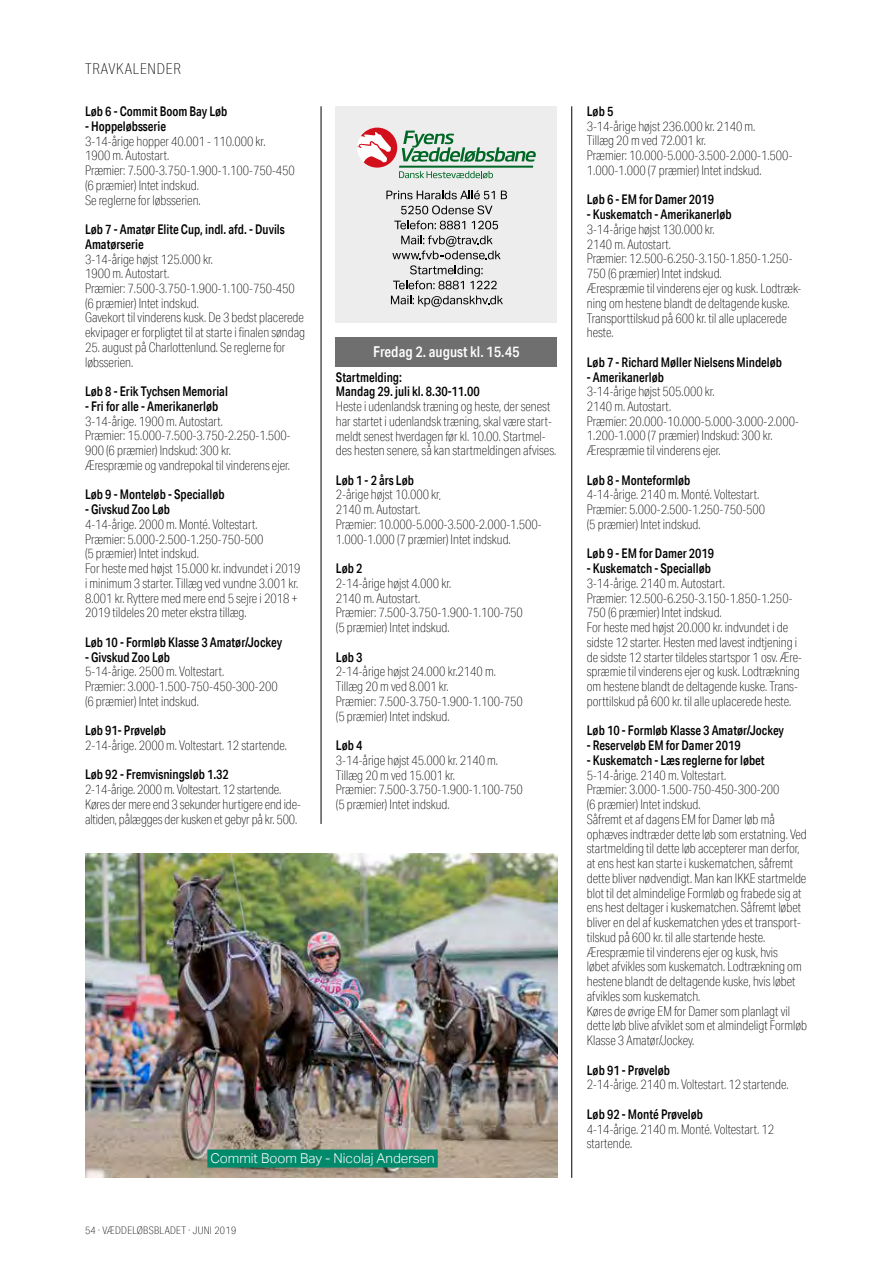
<style>
.page{position:relative;width:893px;height:1263px;background:#fff}
.page>*{position:absolute;margin:0;border:0;box-sizing:border-box;transform-origin:0 0}
.t1{font:500 15px "Aktiv Grotesk Cd";color:#fff}
.t2{font:100 15px "Aktiv Grotesk Cd";letter-spacing:.05em;color:#000}
.t3{font:300 13.5px "Aktiv Grotesk";color:#fff}
.t4{font:100 13.35px/14.7px "Aktiv Grotesk Cd";color:#000;scale:.95 1}
.t5{font:500 13.35px/14.7px "Aktiv Grotesk Cd";color:#000;scale:.95 1}
.t6{font:100 10.5px "Aktiv Grotesk Cd";letter-spacing:.03em;color:#000}
</style>
<div class="page">
<hr style="left:571px;top:106px;width:1px;height:1072px;background:#000">
<hr style="left:321px;top:106px;width:1px;height:718px;background:#000">
<div style="left:336px;top:106px;width:221px;height:217px;background:#ededed"></div>
<svg style="left:357px;top:128px;width:179px;height:50px"></svg>
<svg style="left:386px;top:190px;width:109px;height:9px"></svg>
<svg style="left:501px;top:191px;width:6px;height:8px"></svg>
<svg style="left:401px;top:205px;width:91px;height:9px"></svg>
<svg style="left:394px;top:221px;width:71px;height:8px"></svg>
<svg style="left:472px;top:221px;width:26px;height:8px"></svg>
<svg style="left:392px;top:236px;width:109px;height:23px"></svg>
<svg style="left:393px;top:265px;width:104px;height:24px"></svg>
<svg style="left:391px;top:296px;width:112px;height:11px"></svg>
<div style="left:336px;top:337px;width:221px;height:30px;background:#706f6f"></div>
<img style="left:85px;top:853px;width:472px;height:325px">
<div style="left:207px;top:1149px;width:231px;height:18px;background:#00896b"></div>
<p class="t2" style="left:85px;top:61px;width:97px">TRAVKALENDER</p>
<p class="t5" style="left:85px;top:104px;width:151px">Løb 6 - Commit Boom Bay Løb</p>
<p class="t5" style="left:85px;top:119px;width:87px">- Hoppeløbsserie</p>
<p class="t4" style="left:85px;top:133px;width:222px">3-14-årige hopper 40.001 - 110.000 kr.<br>1900 m. Autostart.<br>Præmier: 7.500-3.750-1.900-1.100-750-450 (6 præmier) Intet indskud.<br>Se reglerne for løbsserien.</p>
<p class="t5" style="left:85px;top:222px;width:212px">Løb 7 - Amatør Elite Cup, indl. afd. - Duvils<br>Amatørserie</p>
<p class="t4" style="left:85px;top:251px;width:233px">3-14-årige højst 125.000 kr.<br>1900 m. Autostart.<br>Præmier: 7.500-3.750-1.900-1.100-750-450 (6 præmier) Intet indskud.<br>Gavekort til vinderens kusk. De 3 bedst placerede ekvipager er forpligtet til at starte i finalen søndag</p>
<p class="t4" style="left:85px;top:340px;width:213px">25. august på Charlottenlund. Se reglerne for løbsserien.</p>
<p class="t5" style="left:85px;top:384px;width:152px">Løb 8 - Erik Tychsen Memorial</p>
<p class="t5" style="left:85px;top:399px;width:142px">- Fri for alle - Amerikanerløb</p>
<p class="t4" style="left:85px;top:414px;width:218px">3-14-årige. 1900 m. Autostart.<br>Præmier: 15.000-7.500-3.750-2.250-1.500- 900 (6 præmier) Indskud: 300 kr.<br>Ærespræmie og vandrepokal til vinderens ejer.</p>
<p class="t5" style="left:85px;top:487px;width:148px">Løb 9 - Monteløb - Specialløb</p>
<p class="t5" style="left:85px;top:502px;width:91px">- Givskud Zoo Løb</p>
<p class="t4" style="left:85px;top:517px;width:228px">4-14-årige. 2000 m. Monté. Voltestart.<br>Præmier: 5.000-2.500-1.250-750-500<br>(5 præmier) Intet indskud.<br>For heste med højst 15.000 kr. indvundet i 2019 i minimum 3 starter. Tillæg ved vundne 3.001 kr.<br>8.001 kr. Ryttere med mere end 5 sejre i 2018 + 2019 tildeles 20 meter ekstra tillæg.</p>
<p class="t5" style="left:85px;top:634px;width:209px">Løb 10 - Formløb Klasse 3 Amatør/Jockey</p>
<p class="t5" style="left:85px;top:649px;width:91px">- Givskud Zoo Løb</p>
<p class="t4" style="left:85px;top:664px;width:204px">5-14-årige. 2500 m. Voltestart.<br>Præmier: 3.000-1.500-750-450-300-200 (6 præmier) Intet indskud.</p>
<p class="t5" style="left:85px;top:723px;width:87px">Løb 91- Prøveløb</p>
<p class="t4" style="left:85px;top:738px;width:214px">2-14-årige. 2000 m. Voltestart. 12 startende.</p>
<p class="t5" style="left:85px;top:767px;width:153px">Løb 92 - Fremvisningsløb 1.32</p>
<p class="t4" style="left:85px;top:782px;width:229px">2-14-årige. 2000 m. Voltestart. 12 startende.<br>Køres der mere end 3 sekunder hurtigere end ide&shy;altiden, pålægges der kusken et gebyr på kr. 500.</p>
<p class="t1" style="left:373px;top:343px;width:148px">Fredag 2. august kl. 15.45</p>
<p class="t5" style="left:336px;top:369px;width:153px">Startmelding:<br>Mandag 29. juli kl. 8.30-11.00</p>
<p class="t4" style="left:336px;top:399px;width:234px">Heste i udenlandsk træning og heste, der senest har startet i udenlandsk træning, skal være start&shy;meldt senest hverdagen før kl. 10.00. Startmel&shy;des hesten senere, så kan startmeldingen afvises.</p>
<p class="t5" style="left:336px;top:472px;width:84px">Løb 1 - 2 års Løb</p>
<p class="t4" style="left:336px;top:487px;width:218px">2-årige højst 10.000 kr.<br>2140 m. Autostart.<br>Præmier: 10.000-5.000-3.500-2.000-1.500-<br>1.000-1.000 (7 præmier) Intet indskud.</p>
<p class="t5" style="left:336px;top:561px;width:29px">Løb 2</p>
<p class="t4" style="left:336px;top:576px;width:198px">2-14-årige højst 4.000 kr.<br>2140 m. Autostart.<br>Præmier: 7.500-3.750-1.900-1.100-750 (5 præmier) Intet indskud.</p>
<p class="t5" style="left:336px;top:649px;width:29px">Løb 3</p>
<p class="t4" style="left:336px;top:664px;width:198px">2-14-årige højst 24.000 kr.2140 m.<br>Tillæg 20 m ved 8.001 kr.<br>Præmier: 7.500-3.750-1.900-1.100-750 (5 præmier) Intet indskud.</p>
<p class="t5" style="left:336px;top:738px;width:29px">Løb 4</p>
<p class="t4" style="left:336px;top:753px;width:198px">3-14-årige højst 45.000 kr. 2140 m.<br>Tillæg 20 m ved 15.001 kr.<br>Præmier: 7.500-3.750-1.900-1.100-750 (5 præmier) Intet indskud.</p>
<p class="t3" style="left:210px;top:1150px;width:226px">Commit Boom Bay - Nicolaj Andersen</p>
<p class="t6" style="left:85px;top:1225px;width:153px">54 · VÆDDELØBSBLADET · JUNI 2019</p>
<p class="t5" style="left:587px;top:104px;width:29px">Løb 5</p>
<p class="t4" style="left:587px;top:119px;width:218px">3-14-årige højst 236.000 kr. 2140 m.<br>Tillæg 20 m ved 72.001 kr.<br>Præmier: 10.000-5.000-3.500-2.000-1.500- 1.000-1.000 (7 præmier) Intet indskud.</p>
<p class="t5" style="left:587px;top:192px;width:136px">Løb 6 - EM for Damer 2019</p>
<p class="t5" style="left:587px;top:207px;width:154px">- Kuskematch - Amerikanerløb</p>
<p class="t4" style="left:587px;top:222px;width:227px">3-14-årige højst 130.000 kr.<br>2140 m. Autostart.<br>Præmier: 12.500-6.250-3.150-1.850-1.250- 750 (6 præmier) Intet indskud.<br>Ærespræmie til vinderens ejer og kusk. Lodtræk&shy;ning om hestene blandt de deltagende kuske.<br>Transporttilskud på 600 kr. til alle uplacerede heste.</p>
<p class="t5" style="left:587px;top:354px;width:207px">Løb 7 - Richard Møller Nielsens Mindeløb</p>
<p class="t5" style="left:587px;top:369px;width:83px">- Amerikanerløb</p>
<p class="t4" style="left:587px;top:384px;width:225px">3-14-årige højst 505.000 kr.<br>2140 m. Autostart.<br>Præmier: 20.000-10.000-5.000-3.000-2.000- 1.200-1.000 (7 præmier) Indskud: 300 kr.<br>Ærespræmie til vinderens ejer.</p>
<p class="t5" style="left:587px;top:472px;width:110px">Løb 8 - Monteformløb</p>
<p class="t4" style="left:587px;top:487px;width:189px">4-14-årige. 2140 m. Monté. Voltestart.<br>Præmier: 5.000-2.500-1.250-750-500 (5 præmier) Intet indskud.</p>
<p class="t5" style="left:587px;top:546px;width:136px">Løb 9 - EM for Damer 2019</p>
<p class="t5" style="left:587px;top:561px;width:132px">- Kuskematch - Specialløb</p>
<p class="t4" style="left:587px;top:576px;width:228px">3-14-årige. 2140 m. Autostart.<br>Præmier: 12.500-6.250-3.150-1.850-1.250- 750 (6 præmier) Intet indskud.<br>For heste med højst 20.000 kr. indvundet i de sidste 12 starter. Hesten med lavest indtjening i de sidste 12 starter tildeles startspor 1 osv. Ære&shy;spræmie til vinderens ejer og kusk. Lodtrækning om hestene blandt de deltagende kuske. Trans&shy;porttilskud på 600 kr. til alle uplacerede heste.</p>
<p class="t5" style="left:587px;top:723px;width:209px">Løb 10 - Formløb Klasse 3 Amatør/Jockey</p>
<p class="t5" style="left:587px;top:738px;width:164px">- Reserveløb EM for Damer 2019</p>
<p class="t5" style="left:587px;top:753px;width:189px">- Kuskematch - Læs reglerne for løbet</p>
<p class="t4" style="left:587px;top:768px;width:233px">5-14-årige. 2140 m. Voltestart.<br>Præmier: 3.000-1.500-750-450-300-200<br>(6 præmier) Intet indskud.<br>Såfremt et af dagens EM for Damer løb må ophæves indtræder dette løb som erstatning. Ved startmelding til dette løb accepterer man derfor, at ens hest kan starte i kuskematchen, såfremt dette bliver nødvendigt. Man kan IKKE startmelde blot til det almindelige Formløb og frabede sig at ens hest deltager i kuskematchen. Såfremt løbet bliver en del af kuskematchen ydes et transport&shy;tilskud på 600 kr. til alle startende heste.<br>Ærespræmie til vinderens ejer og kusk, hvis<br>løbet afvikles som kuskematch. Lodtrækning om hestene blandt de deltagende kuske, hvis løbet afvikles som kuskematch.<br>Køres de øvrige EM for Damer som planlagt vil dette løb blive afviklet som et almindeligt Formløb Klasse 3 Amatør/Jockey.</p>
<p class="t5" style="left:587px;top:1062px;width:89px">Løb 91 - Prøveløb</p>
<p class="t4" style="left:587px;top:1077px;width:214px">2-14-årige. 2140 m. Voltestart. 12 startende.</p>
<p class="t5" style="left:587px;top:1106px;width:124px">Løb 92 - Monté Prøveløb</p>
<p class="t4" style="left:587px;top:1121px;width:199px">4-14-årige. 2140 m. Monté. Voltestart. 12 startende.</p>
</div>
